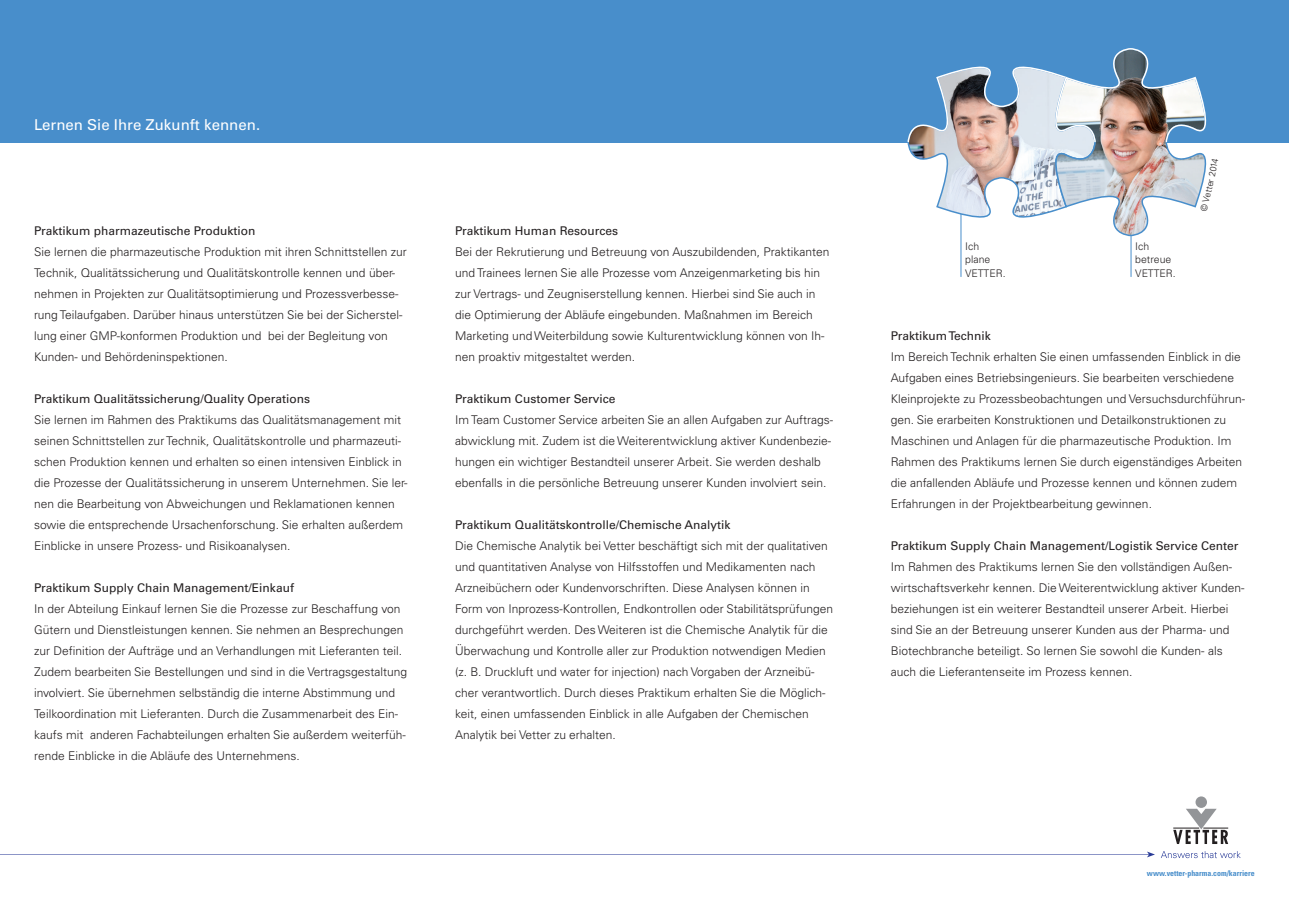
<style>
.page{position:relative;width:1289px;height:919px;background:#fff}
.page>*{position:absolute;margin:0;border:0;box-sizing:border-box;transform-origin:0 0}
.Headline_auf_blau_10{font:15px "Univers LT Pro 55 Roman";color:#fff}
.Fließtext_8_12{font:300 12px/21px "Univers LT Pro 45";color:#231f20}
.Fließtext_8_12-2{font:12px "Univers LT Pro 55 Roman";color:#231f20}
.Zitate_Texte_7_9{font:300 10.5px "Univers LT Pro 45";color:#231f20}
.t1{font:700 condensed 7.8px "Univers LT Std";color:#488ecb}
</style>
<div class="page">
<div style="left:1195px;top:796px;width:11px;height:11px;background:#939598;border-radius:50%"></div>
<svg style="left:1173px;top:808px;width:55px;height:35px"></svg>
<svg style="left:1161px;top:851px;width:79px;height:7px"></svg>
<svg style="left:0;top:851px;width:1154px;height:6px"></svg>
<div style="left:0;top:0;width:1288px;height:142px;background:#488ecb"></div>
<hr style="left:960px;top:208px;width:1px;height:69px;background:#488ecb">
<hr style="left:1130px;top:229px;width:1px;height:48px;background:#488ecb">
<img style="left:906px;top:48px;width:314px;height:189px">
<p class="Headline_auf_blau_10" style="left:34px;top:115px;width:228px">Lernen Sie Ihre Zukunft kennen.</p>
<p class="Fließtext_8_12-2" style="left:34px;top:223px;width:223px">Praktikum pharmazeutische Produktion</p>
<p class="Fließtext_8_12" style="left:34px;top:241px;width:374px">Sie lernen die pharmazeutische Produktion mit ihren Schnittstellen zur Technik, Qualitätssicherung und Qualitätskontrolle kennen und über&shy;nehmen in Projekten zur Qualitätsoptimierung und Prozessverbesse&shy;rung Teilaufgaben. Darüber hinaus unterstützen Sie bei der Sicherstel&shy;lung einer GMP-konformen Produktion und bei der Begleitung von Kunden- und Behördeninspektionen.</p>
<p class="Fließtext_8_12-2" style="left:34px;top:391px;width:277px">Praktikum Qualitätssicherung/Quality Operations</p>
<p class="Fließtext_8_12" style="left:34px;top:409px;width:375px">Sie lernen im Rahmen des Praktikums das Qualitätsmanagement mit seinen Schnittstellen zur Technik, Qualitätskontrolle und pharmazeuti&shy;schen Produktion kennen und erhalten so einen intensiven Einblick in die Prozesse der Qualitätssicherung in unserem Unternehmen. Sie ler&shy;nen die Bearbeitung von Abweichungen und Reklamationen kennen sowie die entsprechende Ursachenforschung. Sie erhalten außerdem Einblicke in unsere Prozess- und Risikoanalysen.</p>
<p class="Fließtext_8_12-2" style="left:34px;top:580px;width:262px">Praktikum Supply Chain Management/Einkauf</p>
<p class="Fließtext_8_12" style="left:34px;top:598px;width:374px">In der Abteilung Einkauf lernen Sie die Prozesse zur Beschaffung von Gütern und Dienstleistungen kennen. Sie nehmen an Besprechungen zur Definition der Aufträge und an Verhandlungen mit Lieferanten teil.<br>Zudem bearbeiten Sie Bestellungen und sind in die Vertragsgestaltung involviert. Sie übernehmen selbständig die interne Abstimmung und Teilkoordination mit Lieferanten. Durch die Zusammenarbeit des Ein&shy;kaufs mit anderen Fachabteilungen erhalten Sie außerdem weiterfüh&shy;rende Einblicke in die Abläufe des Unternehmens.</p>
<p class="Fließtext_8_12-2" style="left:455px;top:223px;width:164px">Praktikum Human Resources</p>
<p class="Fließtext_8_12" style="left:455px;top:241px;width:376px">Bei der Rekrutierung und Betreuung von Auszubildenden, Praktikanten und Trainees lernen Sie alle Prozesse vom Anzeigenmarketing bis hin zur Vertrags- und Zeugniserstellung kennen. Hierbei sind Sie auch in die Optimierung der Abläufe eingebunden. Maßnahmen im Bereich Marketing und Weiterbildung sowie Kulturentwicklung können von Ih&shy;nen proaktiv mitgestaltet werden.</p>
<p class="Fließtext_8_12-2" style="left:455px;top:391px;width:162px">Praktikum Customer Service</p>
<p class="Fließtext_8_12" style="left:455px;top:409px;width:379px">Im Team Customer Service arbeiten Sie an allen Aufgaben zur Auftrags&shy;abwicklung mit. Zudem ist die Weiterentwicklung aktiver Kundenbezie&shy;hungen ein wichtiger Bestandteil unserer Arbeit. Sie werden deshalb ebenfalls in die persönliche Betreuung unserer Kunden involviert sein.</p>
<p class="Fließtext_8_12-2" style="left:455px;top:517px;width:277px">Praktikum Qualitätskontrolle/Chemische Analytik</p>
<p class="Fließtext_8_12" style="left:455px;top:535px;width:379px">Die Chemische Analytik bei Vetter beschäftigt sich mit der qualitativen und quantitativen Analyse von Hilfsstoffen und Medikamenten nach Arzneibüchern oder Kundenvorschriften. Diese Analysen können in Form von Inprozess-Kontrollen, Endkontrollen oder Stabilitätsprüfungen durchgeführt werden. Des Weiteren ist die Chemische Analytik für die Überwachung und Kontrolle aller zur Produktion notwendigen Medien (z. B. Druckluft und water for injection) nach Vorgaben der Arzneibü&shy;cher verantwortlich. Durch dieses Praktikum erhalten Sie die Möglich&shy;keit, einen umfassenden Einblick in alle Aufgaben der Chemischen Analytik bei Vetter zu erhalten.</p>
<p class="Zitate_Texte_7_9" style="left:965px;top:240px;width:16px">Ich</p>
<p class="Zitate_Texte_7_9" style="left:965px;top:253px;width:27px">plane</p>
<p class="Zitate_Texte_7_9" style="left:965px;top:267px;width:42px">VETTER.</p>
<p class="Zitate_Texte_7_9" style="left:1135px;top:240px;width:16px">Ich</p>
<p class="Zitate_Texte_7_9" style="left:1135px;top:253px;width:38px">betreue</p>
<p class="Zitate_Texte_7_9" style="left:1135px;top:267px;width:42px">VETTER.</p>
<p class="Fließtext_8_12-2" style="left:890px;top:328px;width:102px">Praktikum Technik</p>
<p class="Fließtext_8_12" style="left:890px;top:346px;width:356px">Im Bereich Technik erhalten Sie einen umfassenden Einblick in die Aufgaben eines Betriebsingenieurs. Sie bearbeiten verschiedene Kleinprojekte zu Prozessbeobachtungen und Versuchsdurchführun&shy;gen. Sie erarbeiten Konstruktionen und Detailkonstruktionen zu Maschinen und Anlagen für die pharmazeutische Produktion. Im Rahmen des Praktikums lernen Sie durch eigenständiges Arbeiten die anfallenden Abläufe und Prozesse kennen und können zudem Erfahrungen in der Projektbearbeitung gewinnen.</p>
<p class="Fließtext_8_12-2" style="left:890px;top:538px;width:349px">Praktikum Supply Chain Management/Logistik Service Center</p>
<p class="Fließtext_8_12" style="left:890px;top:556px;width:355px">Im Rahmen des Praktikums lernen Sie den vollständigen Außen&shy;wirtschaftsverkehr kennen. Die Weiterentwicklung aktiver Kunden&shy;beziehungen ist ein weiterer Bestandteil unserer Arbeit. Hierbei sind Sie an der Betreuung unserer Kunden aus der Pharma- und Biotechbranche beteiligt. So lernen Sie sowohl die Kunden- als auch die Lieferantenseite im Prozess kennen.</p>
<p class="t1" style="left:1146px;top:868px;width:109px">www.vetter-pharma.com/karriere</p>
</div>
